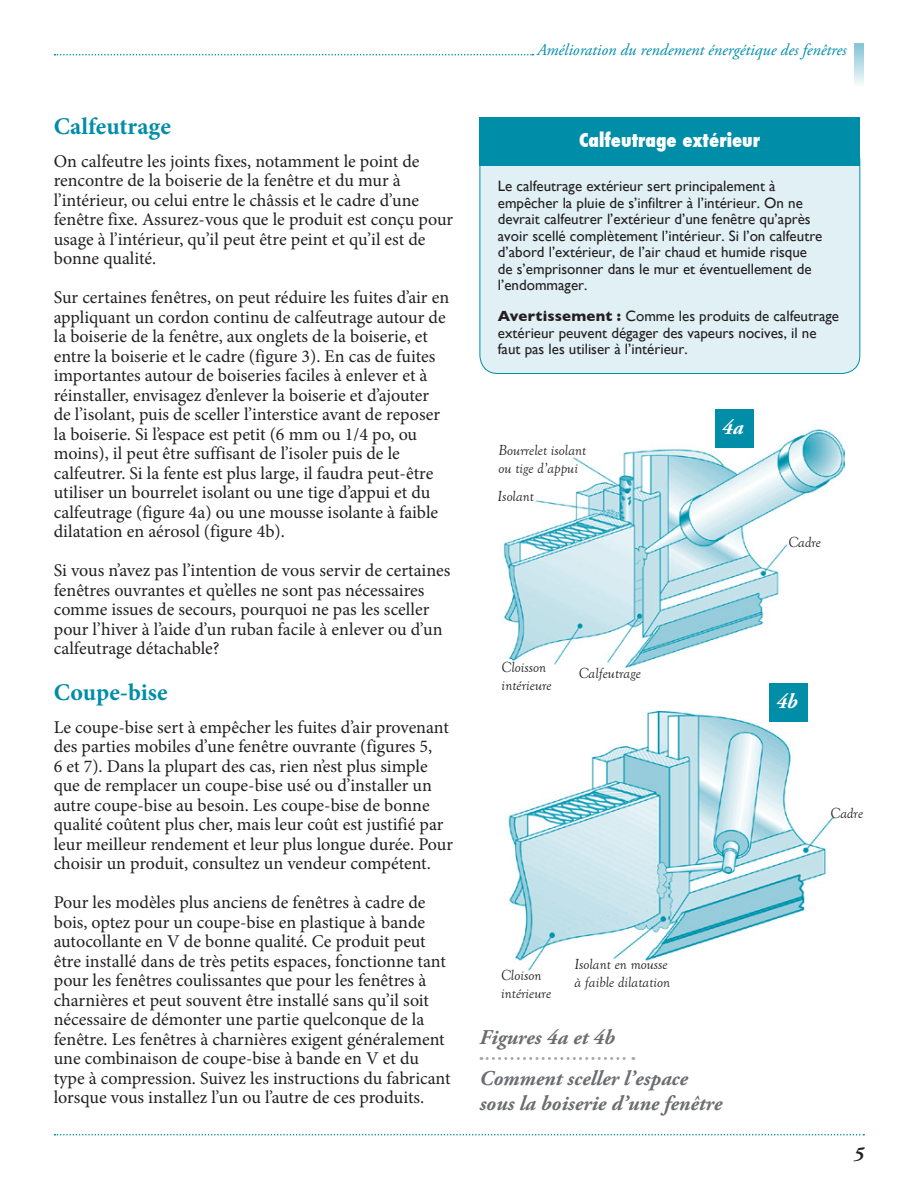
<style>
.page{position:relative;width:918px;height:1188px;background:#fff}
.page>*{position:absolute;margin:0;border:0;box-sizing:border-box;transform-origin:0 0}
.t1{font:700 24px "Minion Pro";color:#008da8}
.Figure_Caption{font:italic 700 21px/40.5px "Adobe Garamond Pro";color:#6c6d70}
.t2{font:italic 700 21px "Adobe Garamond Pro";color:#fff}
.t3{font:italic 700 19.5px "Adobe Garamond Pro";color:#231f20}
.t4{font:800 condensed 18.75px "Futura";color:#fff}
.t5{font:18px/19.5px "Minion Pro";color:#231f20}
.t6{font:italic 16.5px "Adobe Garamond Pro";color:#008da8}
.t7{font:15px/16.5px "Gill Sans";color:#231f20}
.t8{font:italic 15px/18px "Goudy Old Style T";color:#231f20}
.s1{font-weight:700}
</style>
<div class="page">
<svg style="left:54px;top:54px;width:479px;height:2px"></svg>
<svg style="left:854px;top:43px;width:10px;height:42px"></svg>
<svg style="left:54px;top:1134px;width:810px;height:2px"></svg>
<div style="left:480px;top:142px;width:380px;height:231px;background:#e1f0f5;border-radius:18px"></div>
<div style="left:480px;top:117px;width:380px;height:49px;background:#008da8"></div>
<svg style="left:481px;top:1057px;width:153px;height:3px"></svg>
<img style="left:504px;top:430px;width:341px;height:238px">
<div style="left:716px;top:409px;width:38px;height:39px;background:#008da8"></div>
<img style="left:507px;top:712px;width:326px;height:260px">
<div style="left:770px;top:683px;width:38px;height:39px;background:#008da8"></div>
<h3 class="t1" style="left:54px;top:110px;width:119px">Calfeutrage</h3>
<p class="t5" style="left:54px;top:151px;width:401px">On calfeutre les joints fixes, notamment le point de rencontre de la boiserie de la fenêtre et du mur à l’intérieur, ou celui entre le châssis et le cadre d’une fenêtre fixe. Assurez-vous que le produit est conçu pour usage à l’intérieur, qu’il peut être peint et qu’il est de bonne qualité.</p>
<p class="t5" style="left:54px;top:288px;width:397px">Sur certaines fenêtres, on peut réduire les fuites d’air en appliquant un cordon continu de calfeutrage autour de la boiserie de la fenêtre, aux onglets de la boiserie, et entre la boiserie et le cadre (figure 3). En cas de fuites importantes autour de boiseries faciles à enlever et à réinstaller, envisagez d’enlever la boiserie et d’ajouter de l’isolant, puis de sceller l’interstice avant de reposer la boiserie. Si l’espace est petit (6 mm ou 1/4 po, ou moins), il peut être suffisant de l’isoler puis de le calfeutrer. Si la fente est plus large, il faudra peut-être utiliser un bourrelet isolant ou une tige d’appui et du calfeutrage (figure 4a) ou une mousse isolante à faible dilatation en aérosol (figure 4b).</p>
<p class="t5" style="left:54px;top:561px;width:398px">Si vous n’avez pas l’intention de vous servir de certaines fenêtres ouvrantes et qu’elles ne sont pas nécessaires comme issues de secours, pourquoi ne pas les sceller pour l’hiver à l’aide d’un ruban facile à enlever ou d’un calfeutrage détachable?</p>
<h3 class="t1" style="left:54px;top:676px;width:115px">Coupe-bise</h3>
<p class="t5" style="left:54px;top:717px;width:401px">Le coupe-bise sert à empêcher les fuites d’air provenant des parties mobiles d’une fenêtre ouvrante (figures 5,<br>6 et 7). Dans la plupart des cas, rien n’est plus simple que de remplacer un coupe-bise usé ou d’installer un autre coupe-bise au besoin. Les coupe-bise de bonne qualité coûtent plus cher, mais leur coût est justifié par leur meilleur rendement et leur plus longue durée. Pour choisir un produit, consultez un vendeur compétent.</p>
<p class="t5" style="left:54px;top:893px;width:398px">Pour les modèles plus anciens de fenêtres à cadre de bois, optez pour un coupe-bise en plastique à bande autocollante en V de bonne qualité. Ce produit peut être installé dans de très petits espaces, fonctionne tant pour les fenêtres coulissantes que pour les fenêtres à charnières et peut souvent être installé sans qu’il soit nécessaire de démonter une partie quelconque de la fenêtre. Les fenêtres à charnières exigent généralement une combinaison de coupe-bise à bande en V et du type à compression. Suivez les instructions du fabricant lorsque vous installez l’un ou l’autre de ces produits.</p>
<p class="t6" style="left:537px;top:40px;width:311px">Amélioration du rendement énergétique des fenêtres</p>
<h1 class="t4" style="left:579px;top:127px;width:183px">Calfeutrage extérieur</h1>
<h1 class="t7" style="left:498px;top:178px;width:326px">Le calfeutrage extérieur sert principalement à empêcher la pluie de s’infiltrer à l’intérieur. On ne devrait calfeutrer l’extérieur d’une fenêtre qu’après avoir scellé complètement l’intérieur. Si l’on calfeutre d’abord l’extérieur, de l’air chaud et humide risque de s’emprisonner dans le mur et éventuellement de l’endommager.</h1>
<h1 class="t7" style="left:498px;top:308px;width:343px"><span class="s1">Avertissement :</span> Comme les produits de calfeutrage extérieur peuvent dégager des vapeurs nocives, il ne faut pas les utiliser à l’intérieur.</h1>
<p class="t8" style="left:499px;top:442px;width:89px">Bourrelet isolant ou tige d’appui</p>
<p class="t8" style="left:498px;top:488px;width:38px">Isolant</p>
<p class="t8" style="left:502px;top:659px;width:52px">Cloisson intérieure</p>
<p class="t8" style="left:579px;top:664px;width:64px">Calfeutrage</p>
<p class="t2" style="left:722px;top:415px;width:23px">4a</p>
<p class="t8" style="left:788px;top:533px;width:34px">Cadre</p>
<p class="t2" style="left:776px;top:689px;width:23px">4b</p>
<p class="t8" style="left:831px;top:804px;width:34px">Cadre</p>
<p class="t8" style="left:501px;top:966px;width:52px">Cloison intérieure</p>
<p class="t8" style="left:574px;top:956px;width:97px">Isolant en mousse à faible dilatation</p>
<p class="Figure_Caption" style="left:480px;top:1018px;width:210px">Figures 4a et 4b<br>Comment sceller l’espace</p>
<p class="Figure_Caption" style="left:480px;top:1084px;width:244px">sous la boiserie d’une fenêtre</p>
<p class="t3" style="left:854px;top:1142px;width:12px">5</p>
</div>
